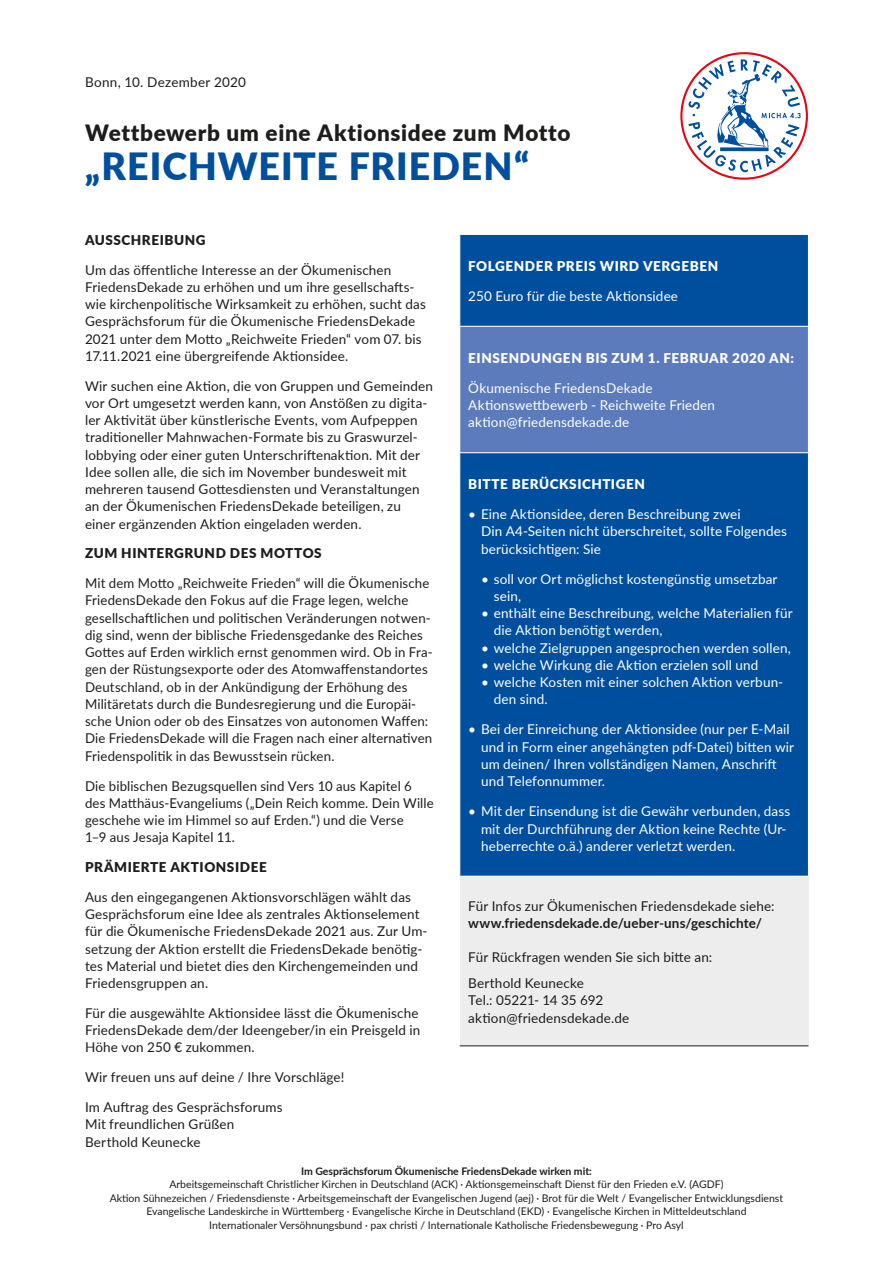
<style>
.page{position:relative;width:893px;height:1263px;background:#fff}
.page>*{position:absolute;margin:0;border:0;box-sizing:border-box;transform-origin:0 0}
.t1{font:900 37.5px "Lato";letter-spacing:.025em;color:#004f9f}
.t2{font:900 22.5px "Lato";letter-spacing:.03em;color:#1d1d1b}
.t3{font:13.5px/17.2px "Lato";letter-spacing:.01em;color:#1d1d1b}
.t4{font:13.5px/17.2px "Lato";letter-spacing:.01em;color:#fff}
.t5{font:900 13.5px "Lato";letter-spacing:.045em;color:#fff}
.t6{font:900 13.5px "Lato";letter-spacing:.04em;color:#1d1d1b}
.t7{font:700 13.5px "Lato";letter-spacing:.015em;color:#1d1d1b}
.t8{font:10.5px/13.5px "Lato";color:#1d1d1b;text-align:center}
.t9{font:700 10.5px "Lato";color:#1d1d1b}
</style>
<div class="page">
<svg style="left:680px;top:52px;width:128px;height:128px"></svg>
<div style="left:460px;top:235px;width:348px;height:641px;background:#004f9f"></div>
<div style="left:460px;top:326px;width:348px;height:127px;background:#5c7bbd"></div>
<div style="left:460px;top:876px;width:348px;height:170px;background:#ededed"></div>
<hr style="left:459px;top:326px;width:350px;height:1px;background:#fff">
<hr style="left:459px;top:452px;width:350px;height:1px;background:#fff">
<hr style="left:459px;top:876px;width:350px;height:1px;background:#fff">
<hr style="left:460px;top:1045px;width:348px;height:1px;background:#1d1d1b">
<p class="t3" style="left:85px;top:73px;width:163px">Bonn, 10. Dezember 2020</p>
<h2 class="t2" style="left:85px;top:116px;width:487px">Wettbewerb um eine Aktionsidee zum Motto</h2>
<h1 class="t1" style="left:85px;top:138px;width:446px">„REICHWEITE FRIEDEN“</h1>
<p class="t6" style="left:85px;top:230px;width:122px">AUSSCHREIBUNG</p>
<p class="t3" style="left:85px;top:260px;width:342px">Um das öffentliche Interesse an der Ökumenischen FriedensDekade zu erhöhen und um ihre gesellschafts&shy;wie kirchenpolitische Wirksamkeit zu erhöhen, sucht das Gesprächsforum für die Ökumenische FriedensDekade 2021 unter dem Motto „Reichweite Frieden“ vom 07. bis 17.11.2021 eine übergreifende Aktionsidee.</p>
<p class="t3" style="left:85px;top:376px;width:350px">Wir suchen eine Aktion, die von Gruppen und Gemeinden vor Ort umgesetzt werden kann, von Anstößen zu digita&shy;ler Aktivität über künstlerische Events, vom Aufpeppen traditioneller Mahnwachen-Formate bis zu Graswurzel&shy;lobbying oder einer guten Unterschriftenaktion. Mit der Idee sollen alle, die sich im November bundesweit mit mehreren tausend Gottesdiensten und Veranstaltungen an der Ökumenischen FriedensDekade beteiligen, zu einer ergänzenden Aktion eingeladen werden.</p>
<p class="t6" style="left:85px;top:543px;width:238px">ZUM HINTERGRUND DES MOTTOS</p>
<p class="t3" style="left:85px;top:574px;width:349px">Mit dem Motto „Reichweite Frieden“ will die Ökumenische FriedensDekade den Fokus auf die Frage legen, welche gesellschaftlichen und politischen Veränderungen notwen&shy;dig sind, wenn der biblische Friedensgedanke des Reiches Gottes auf Erden wirklich ernst genommen wird. Ob in Fra&shy;gen der Rüstungsexporte oder des Atomwaffenstandortes Deutschland, ob in der Ankündigung der Erhöhung des Militäretats durch die Bundesregierung und die Europäi&shy;sche Union oder ob des Einsatzes von autonomen Waffen:<br>Die FriedensDekade will die Fragen nach einer alternativen Friedenspolitik in das Bewusstsein rücken.</p>
<p class="t3" style="left:85px;top:776px;width:350px">Die biblischen Bezugsquellen sind Vers 10 aus Kapitel 6 des Matthäus-Evangeliums („Dein Reich komme. Dein Wille geschehe wie im Himmel so auf Erden.“) und die Verse<br>1–9 aus Jesaja Kapitel 11.</p>
<p class="t6" style="left:85px;top:857px;width:183px">PRÄMIERTE AKTIONSIDEE</p>
<p class="t3" style="left:85px;top:888px;width:344px">Aus den eingegangenen Aktionsvorschlägen wählt das Gesprächsforum eine Idee als zentrales Aktionselement für die Ökumenische FriedensDekade 2021 aus. Zur Um&shy;setzung der Aktion erstellt die FriedensDekade benötig&shy;tes Material und bietet dies den Kirchengemeinden und Friedensgruppen an.</p>
<p class="t3" style="left:85px;top:1004px;width:337px">Für die ausgewählte Aktionsidee lässt die Ökumenische<br>FriedensDekade dem/der Ideengeber/in ein Preisgeld in<br>Höhe von 250 € zukommen.</p>
<p class="t3" style="left:85px;top:1068px;width:261px">Wir freuen uns auf deine / Ihre Vorschläge!</p>
<p class="t3" style="left:85px;top:1098px;width:199px">Im Auftrag des Gesprächsforums<br>Mit freundlichen Grüßen<br>Berthold Keunecke</p>
<p class="t5" style="left:468px;top:256px;width:251px">FOLGENDER PREIS WIRD VERGEBEN</p>
<p class="t4" style="left:468px;top:287px;width:211px">250 Euro für die beste Aktionsidee</p>
<p class="t5" style="left:468px;top:348px;width:327px">EINSENDUNGEN BIS ZUM 1. FEBRUAR 2020 AN:</p>
<p class="t4" style="left:468px;top:379px;width:248px">Ökumenische FriedensDekade<br>Aktionswettbewerb - Reichweite Frieden aktion@friedensdekade.de</p>
<p class="t5" style="left:468px;top:474px;width:178px">BITTE BERÜCKSICHTIGEN</p>
<p class="t4" style="left:481px;top:505px;width:308px;text-indent:-13px">• Eine Aktionsidee, deren Beschreibung zwei<br>Din A4-Seiten nicht überschreitet, sollte Folgendes berücksichtigen: Sie</p>
<p class="t4" style="left:494px;top:570px;width:285px;text-indent:-13px">• soll vor Ort möglichst kostengünstig umsetzbar sein,</p>
<p class="t4" style="left:494px;top:604px;width:300px;text-indent:-13px">• enthält eine Beschreibung, welche Materialien für die Aktion benötigt werden,</p>
<p class="t4" style="left:481px;top:639px;width:311px">• welche Zielgruppen angesprochen werden sollen,</p>
<p class="t4" style="left:481px;top:656px;width:279px">• welche Wirkung die Aktion erzielen soll und</p>
<p class="t4" style="left:494px;top:673px;width:291px;text-indent:-13px">• welche Kosten mit einer solchen Aktion verbun&shy;den sind.</p>
<p class="t4" style="left:481px;top:720px;width:314px;text-indent:-13px">• Bei der Einreichung der Aktionsidee (nur per E-Mail und in Form einer angehängten pdf-Datei) bitten wir um deinen/ Ihren vollständigen Namen, Anschrift und Telefonnummer.</p>
<p class="t4" style="left:481px;top:802px;width:311px;text-indent:-13px">• Mit der Einsendung ist die Gewähr verbunden, dass mit der Durchführung der Aktion keine Rechte (Ur&shy;heberrechte o.ä.) anderer verletzt werden.</p>
<p class="t3" style="left:468px;top:896px;width:308px">Für Infos zur Ökumenischen Friedensdekade siehe:</p>
<p class="t7" style="left:468px;top:913px;width:295px">www.friedensdekade.de/ueber-uns/geschichte/</p>
<p class="t3" style="left:468px;top:944px;width:245px;line-height:25.8px">Für Rückfragen wenden Sie sich bitte an:<br>Berthold Keunecke</p>
<p class="t3" style="left:468px;top:991px;width:162px">Tel.: 05221- 14 35 692 aktion@friedensdekade.de</p>
<p class="t9" style="left:301px;top:1163px;width:292px">Im Gesprächsforum Ökumenische FriedensDekade wirken mit:</p>
<p class="t8" style="left:110px;top:1177px;width:675px">Arbeitsgemeinschaft Christlicher Kirchen in Deutschland (ACK) · Aktionsgemeinschaft Dienst für den Frieden e.V. (AGDF)<br>Aktion Sühnezeichen / Friedensdienste · Arbeitsgemeinschaft der Evangelischen Jugend (aej) · Brot für die Welt / Evangelischer Entwicklungsdienst Evangelische Landeskirche in Württemberg · Evangelische Kirche in Deutschland (EKD) · Evangelische Kirchen in Mitteldeutschland<br>Internationaler Versöhnungsbund · pax christi / Internationale Katholische Friedensbewegung · Pro Asyl</p>
</div>
